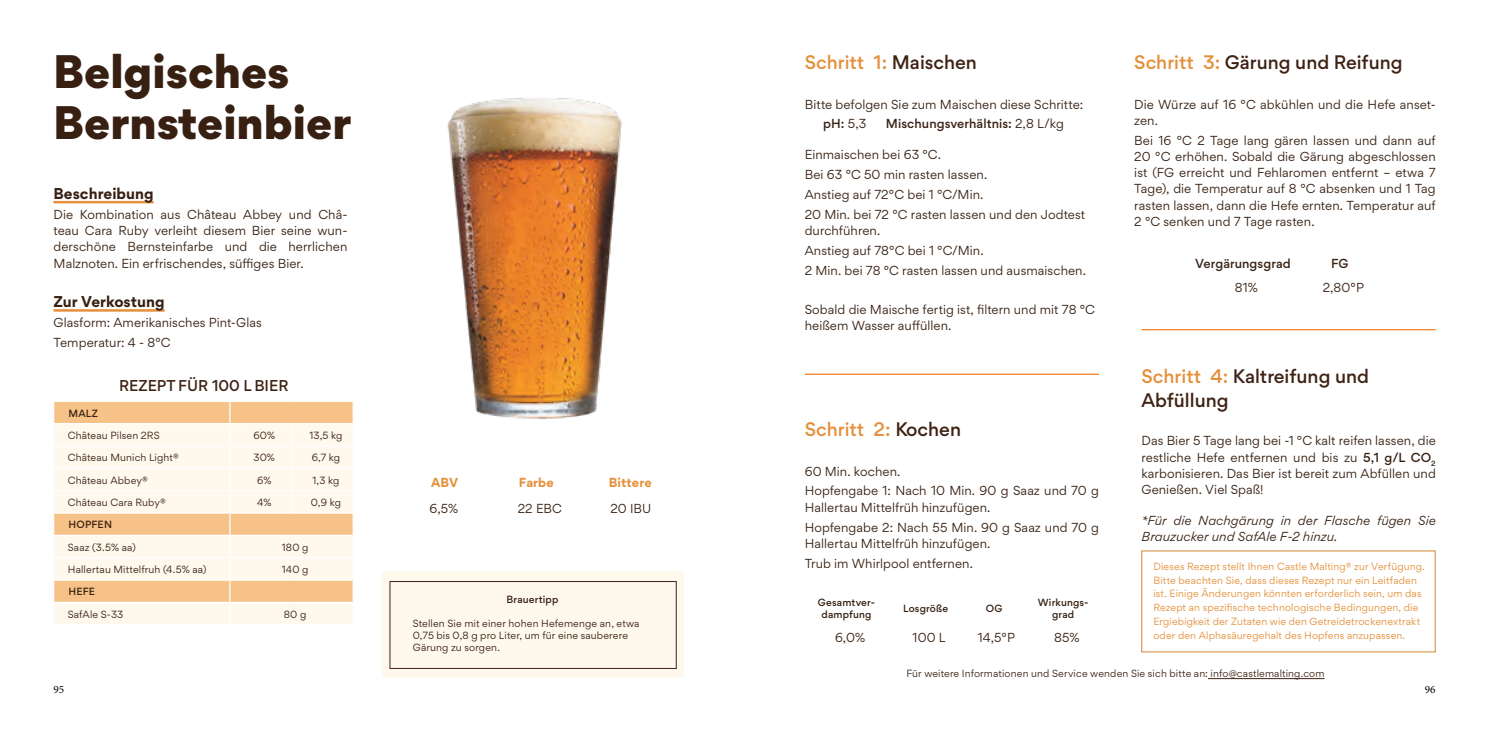
<style>
.page{position:relative;width:1489px;height:745px;background:#fff}
.page>*{position:absolute;margin:0;border:0;box-sizing:border-box;transform-origin:0 0}
.t1{font:900 45px/51.2px "Gordita";color:#372011}
.t2{font:500 18.75px/23.8px "Gordita";color:#3e2213}
.t3{font:500 18.75px "Gordita";color:#e4903b}
.t4{font:700 15px "Gordita";color:#372011}
.t5{font:500 15px "Gordita";color:#3e2213}
.t6{font:12.5px/16.2px "Gordita";letter-spacing:.005em;color:#372011}
.t7{font:italic 12.5px/16.2px "Gordita";letter-spacing:.005em;color:#372011}
.t8{font:500 12.5px "Gordita";letter-spacing:.005em;color:#372011}
.t9{font:700 12.5px "Gordita";letter-spacing:.005em;color:#e4903b}
.t10{font:11.25px "Minion Pro";color:#000}
.t11{font:10px/13.8px "Gordita";letter-spacing:.015em;color:#e4903b}
.t12{font:10px/12px "Gordita";letter-spacing:.015em;color:#372011}
.t13{font:10px "Gordita";letter-spacing:.015em;color:#3e2213}
.t14{font:500 10px/12px "Gordita";letter-spacing:.015em;color:#372011;text-align:center}
.s1{color:#3e2213}
.s2{color:#e4903b}
.s3{font-weight:500}
.s4{font-weight:400}
</style>
<div class="page">
<hr style="left:54px;top:201px;width:100px;height:2px;background:#e4903b">
<hr style="left:54px;top:309px;width:111px;height:2px;background:#e4903b">
<div style="left:54px;top:401px;width:298px;height:22px;background:#f6c287"></div>
<svg style="left:54px;top:424px;width:298px;height:199px;background:#fdecd7"></svg>
<hr style="left:53px;top:467px;width:177px;height:1px;background:#fff">
<hr style="left:230px;top:467px;width:61px;height:1px;background:#fff">
<hr style="left:292px;top:467px;width:62px;height:1px;background:#fff">
<hr style="left:53px;top:512px;width:177px;height:1px;background:#fff">
<hr style="left:230px;top:512px;width:61px;height:1px;background:#fff">
<hr style="left:291px;top:512px;width:63px;height:1px;background:#fff">
<hr style="left:54px;top:489px;width:175px;height:2px;background:#fff">
<hr style="left:230px;top:489px;width:61px;height:2px;background:#fff">
<hr style="left:291px;top:489px;width:61px;height:2px;background:#fff">
<hr style="left:54px;top:534px;width:176px;height:1px;background:#fff">
<hr style="left:53px;top:601px;width:177px;height:1px;background:#fff">
<hr style="left:230px;top:601px;width:61px;height:1px;background:#fff">
<hr style="left:291px;top:601px;width:63px;height:1px;background:#fff">
<hr style="left:54px;top:579px;width:176px;height:1px;background:#fff">
<hr style="left:54px;top:445px;width:176px;height:1px;background:#fff">
<svg style="left:291px;top:424px;width:1px;height:88px"></svg>
<hr style="left:230px;top:445px;width:61px;height:1px;background:#fff">
<hr style="left:291px;top:445px;width:61px;height:1px;background:#fff">
<hr style="left:53px;top:556px;width:177px;height:2px;background:#fff">
<hr style="left:230px;top:534px;width:61px;height:1px;background:#fff">
<hr style="left:291px;top:534px;width:61px;height:1px;background:#fff">
<hr style="left:230px;top:556px;width:61px;height:2px;background:#fff">
<svg style="left:229px;top:401px;width:1px;height:222px"></svg>
<hr style="left:291px;top:556px;width:63px;height:2px;background:#fff">
<hr style="left:230px;top:579px;width:61px;height:1px;background:#fff">
<hr style="left:291px;top:579px;width:61px;height:1px;background:#fff">
<div style="left:383px;top:570px;width:301px;height:107px;background:#fff8ed"></div>
<div style="left:389px;top:581px;width:287px;height:87px;border:1px solid #3e2213"></div>
<img style="left:447px;top:98px;width:175px;height:322px">
<hr style="left:804px;top:373px;width:294px;height:1px;background:#eb7e23">
<hr style="left:1141px;top:329px;width:294px;height:1px;background:#eb7e23">
<hr style="left:1207px;top:678px;width:117px;height:1px;background:#3e2213">
<h1 class="t1" style="left:53px;top:45px;width:300px">Belgisches<br>Bernsteinbier</h1>
<p class="t4" style="left:54px;top:182px;width:101px">Beschreibung</p>
<p class="t6" style="left:54px;top:206px;width:295px;text-align:justify">Die Kombination aus Château Abbey und Châ&shy;teau Cara Ruby verleiht diesem Bier seine wun&shy;derschöne Bernsteinfarbe und die herrlichen Malznoten. Ein erfrischendes, süffiges Bier.</p>
<p class="t4" style="left:54px;top:290px;width:113px">Zur Verkostung</p>
<p class="t6" style="left:54px;top:312px;width:210px;line-height:19.8px">Glasform: Amerikanisches Pint-Glas<br>Temperatur: 4 - 8°C</p>
<p class="t5" style="left:119px;top:375px;width:171px">REZEPT FÜR 100 L BIER</p>
<p class="t14" style="left:68px;top:406px;width:31px">MALZ</p>
<p class="t12" style="left:68px;top:429px;width:93px">Château Pilsen 2RS</p>
<p class="t12" style="left:253px;top:429px;width:23px">60%</p>
<p class="t12" style="left:309px;top:429px;width:34px">13,5 kg</p>
<p class="t12" style="left:68px;top:451px;width:113px">Château Munich Light®</p>
<p class="t12" style="left:253px;top:451px;width:23px">30%</p>
<p class="t12" style="left:312px;top:451px;width:30px">6,7 kg</p>
<p class="t12" style="left:68px;top:473px;width:82px">Château Abbey®</p>
<p class="t12" style="left:257px;top:473px;width:16px">6%</p>
<p class="t12" style="left:312px;top:473px;width:28px">1,3 kg</p>
<p class="t12" style="left:68px;top:496px;width:100px">Château Cara Ruby®</p>
<p class="t12" style="left:257px;top:496px;width:16px">4%</p>
<p class="t12" style="left:311px;top:496px;width:32px">0,9 kg</p>
<p class="t14" style="left:68px;top:518px;width:45px">HOPFEN</p>
<p class="t12" style="left:68px;top:540px;width:70px">Saaz (3.5% aa)</p>
<p class="t12" style="left:282px;top:540px;width:28px">180 g</p>
<p class="t12" style="left:68px;top:563px;width:140px">Hallertau Mittelfruh (4.5% aa)</p>
<p class="t12" style="left:282px;top:563px;width:28px">140 g</p>
<p class="t14" style="left:68px;top:585px;width:28px">HEFE</p>
<p class="t12" style="left:68px;top:607px;width:57px">SafAle S-33</p>
<p class="t12" style="left:284px;top:607px;width:24px">80 g</p>
<p class="t9" style="left:431px;top:473px;width:28px">ABV</p>
<p class="t9" style="left:519px;top:473px;width:36px">Farbe</p>
<p class="t9" style="left:608px;top:473px;width:44px">Bittere</p>
<p class="t6" style="left:429px;top:500px;width:30px">6,5%</p>
<p class="t6" style="left:517px;top:500px;width:46px">22 EBC</p>
<p class="t6" style="left:610px;top:500px;width:42px">20 IBU</p>
<p class="t14" style="left:506px;top:592px;width:53px">Brauertipp</p>
<p class="t12" style="left:413px;top:616px;width:228px">Stellen Sie mit einer hohen Hefemenge an, etwa<br>0,75 bis 0,8 g pro Liter, um für eine sauberere<br>Gärung zu sorgen.</p>
<h2 class="t3" style="left:804px;top:49px;width:174px">Schritt 1: <span class="s1">Maischen</span></h2>
<h2 class="t2" style="left:1134px;top:50px;width:270px"><span class="s2">Schritt 3:</span> Gärung und Reifung</h2>
<p class="t6" style="left:823px;top:94px;width:261px;line-height:19.8px;text-indent:-18px">Bitte befolgen Sie zum Maischen diese Schritte: <span class="s3">pH:</span> 5,3</p>
<p class="t8" style="left:885px;top:115px;width:179px">Mischungsverhältnis: <span class="s4">2,8 L/kg</span></p>
<p class="t6" style="left:804px;top:145px;width:282px;line-height:19.8px">Einmaischen bei 63 °C.<br>Bei 63 °C 50 min rasten lassen.<br>Anstieg auf 72°C bei 1 °C/Min.<br>20 Min. bei 72 °C rasten lassen und den Jodtest</p>
<p class="t6" style="left:804px;top:220px;width:283px;line-height:19.8px">durchführen.<br>Anstieg auf 78°C bei 1 °C/Min.<br>2 Min. bei 78 °C rasten lassen und ausmaischen.</p>
<p class="t6" style="left:804px;top:301px;width:292px">Sobald die Maische fertig ist, filtern und mit 78 °C heißem Wasser auffüllen.</p>
<h2 class="t3" style="left:804px;top:415px;width:158px">Schritt 2: <span class="s1">Kochen</span></h2>
<p class="t6" style="left:804px;top:461px;width:296px;line-height:19.8px">60 Min. kochen.<br>Hopfengabe 1: Nach 10 Min. 90 g Saaz und 70 g</p>
<p class="t6" style="left:804px;top:497px;width:296px;line-height:19.8px">Hallertau Mittelfrüh hinzufügen.<br>Hopfengabe 2: Nach 55 Min. 90 g Saaz und 70 g</p>
<p class="t6" style="left:804px;top:533px;width:187px;line-height:19.8px">Hallertau Mittelfrüh hinzufügen.<br>Trub im Whirlpool entfernen.</p>
<p class="t14" style="left:818px;top:595px;width:59px">Gesamtver&shy;dampfung</p>
<p class="t14" style="left:903px;top:601px;width:47px">Losgröße</p>
<p class="t14" style="left:985px;top:601px;width:18px">OG</p>
<p class="t14" style="left:1037px;top:595px;width:52px">Wirkungs&shy;grad</p>
<p class="t6" style="left:835px;top:628px;width:32px">6,0%</p>
<p class="t6" style="left:912px;top:628px;width:35px">100 L</p>
<p class="t6" style="left:977px;top:628px;width:39px">14,5°P</p>
<p class="t6" style="left:1054px;top:628px;width:27px">85%</p>
<p class="t6" style="left:1134px;top:96px;width:303px">Die Würze auf 16 °C abkühlen und die Hefe anset&shy;zen.</p>
<p class="t6" style="left:1134px;top:132px;width:303px;text-align:justify">Bei 16 °C 2 Tage lang gären lassen und dann auf 20 °C erhöhen. Sobald die Gärung abgeschlossen ist (FG erreicht und Fehlaromen entfernt – etwa 7<br>Tage), die Temperatur auf 8 °C absenken und 1 Tag rasten lassen, dann die Hefe ernten. Temperatur auf 2 °C senken und 7 Tage rasten.</p>
<p class="t8" style="left:1194px;top:254px;width:97px">Vergärungsgrad</p>
<p class="t8" style="left:1330px;top:254px;width:19px">FG</p>
<p class="t6" style="left:1234px;top:279px;width:24px">81%</p>
<p class="t6" style="left:1322px;top:279px;width:43px">2,80°P</p>
<h2 class="t2" style="left:1141px;top:364px;width:229px"><span class="s2">Schritt 4:</span> Kaltreifung und<br>Abfüllung</h2>
<p class="t6" style="left:1141px;top:432px;width:296px;text-align:justify">Das Bier 5 Tage lang bei -1 °C kalt reifen lassen, die restliche Hefe entfernen und bis zu <span class="s3">5,1 g/L CO</span><sub>2 </sub>karbonisieren. Das Bier ist bereit zum Abfüllen und Genießen. Viel Spaß!</p>
<p class="t7" style="left:1141px;top:512px;width:296px">*Für die Nachgärung in der Flasche fügen Sie<br>Brauzucker und SafAle F-2 hinzu.</p>
<p class="t11" style="left:1153px;top:559px;width:273px">Dieses Rezept stellt Ihnen Castle Malting® zur Verfügung.<br>Bitte beachten Sie, dass dieses Rezept nur ein Leitfaden ist. Einige Änderungen könnten erforderlich sein, um das Rezept an spezifische technologische Bedingungen, die Ergiebigkeit der Zutaten wie den Getreidetrockenextrakt oder den Alphasäuregehalt des Hopfens anzupassen.</p>
<p class="t13" style="left:906px;top:666px;width:420px">Für weitere Informationen und Service wenden Sie sich bitte an: info@castlemalting.com</p>
<p class="t10" style="left:54px;top:681px;width:12px">95</p>
<p class="t10" style="left:1424px;top:681px;width:12px">96</p>
</div>
